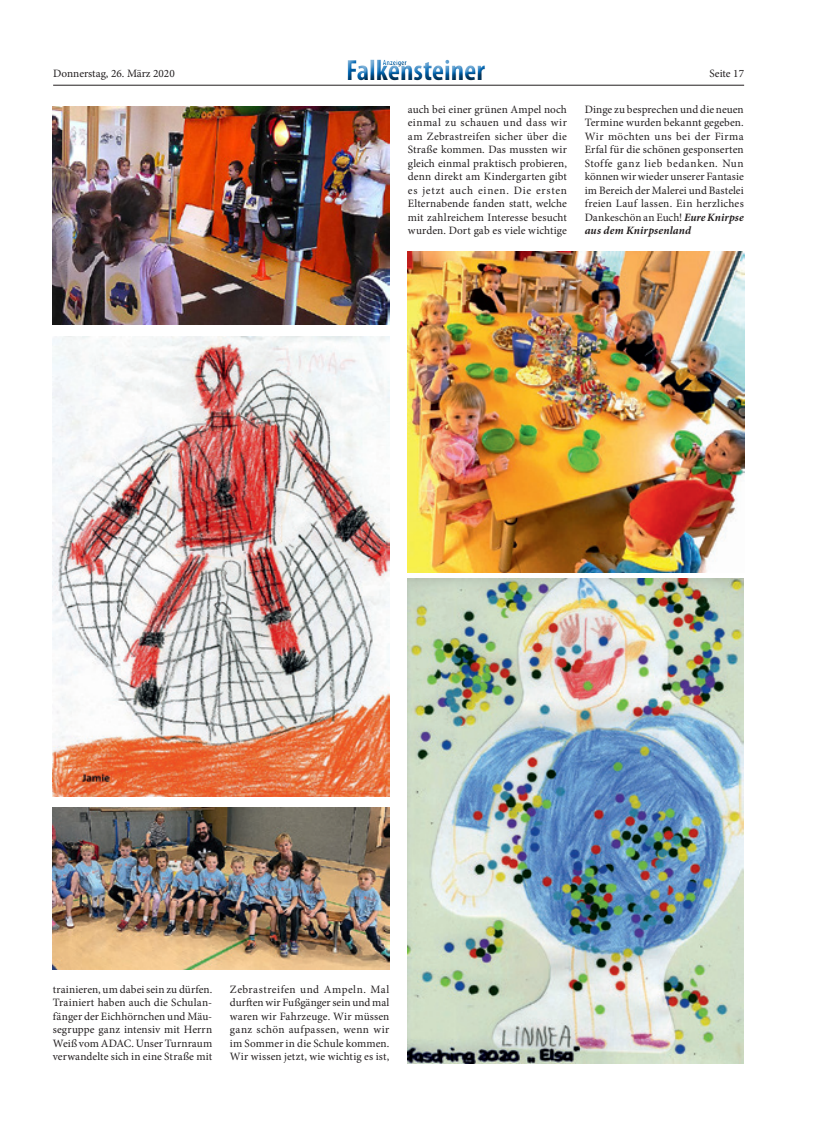
<style>
.page{position:relative;width:815px;height:1134px;background:#fff}
.page>*{position:absolute;margin:0;border:0;box-sizing:border-box;transform-origin:0 0}
.t1{font:700 condensed 29.38px "Myriad Pro";color:#0166b3}
.t2{font:11.25px/13.5px "Minion Pro";letter-spacing:.005em;color:#231f20;text-align:justify}
.t3{font:700 condensed 7.75px "Myriad Pro";color:#0166b3}
.s1{font-weight:700;font-style:italic}
</style>
<div class="page">
<hr style="left:53px;top:85px;width:691px;height:1px;background:#231f20">
<div style="left:336px;top:50px;width:162px;height:39px;background:#fff"></div>
<div style="left:340px;top:54px;width:154px;height:35px;background:#231f20;opacity:.75"></div>
<img style="left:408px;top:578px;width:336px;height:485px">
<img style="left:53px;top:336px;width:336px;height:460px">
<img style="left:408px;top:251px;width:336px;height:321px">
<img style="left:53px;top:807px;width:336px;height:163px">
<img style="left:53px;top:107px;width:336px;height:217px">
<p class="t3" style="left:383px;top:57px;width:25px">Anzeiger</p>
<h1 class="t1" style="left:346px;top:52px;width:141px">Falkensteiner</h1>
<p class="t2" style="left:53px;top:67px;width:123px">Donnerstag, 26. März 2020</p>
<p class="t2" style="left:709px;top:67px;width:36px">Seite 17</p>
<p class="t2" style="left:408px;top:102px;width:161px">auch bei einer grünen Ampel noch einmal zu schauen und dass wir am Zebrastreifen sicher über die Straße kommen. Das mussten wir gleich einmal praktisch probieren, denn direkt am Kindergarten gibt es jetzt auch einen. Die ersten Elternabende fanden statt, welche mit zahlreichem Interesse besucht wurden. Dort gab es viele wichtige</p>
<p class="t2" style="left:585px;top:102px;width:161px">Dinge zu besprechen und die neuen Termine wurden bekannt gegeben.<br>Wir möchten uns bei der Firma Erfal für die schönen gesponserten Stoffe ganz lieb bedanken. Nun können wir wieder unserer Fantasie im Bereich der Malerei und Bastelei freien Lauf lassen. Ein herzliches Dankeschön an Euch! <span class="s1">Eure Knirpse aus dem Knirpsenland</span></p>
<p class="t2" style="left:53px;top:982px;width:161px">trainieren, um dabei sein zu dürfen.<br>Trainiert haben auch die Schulan&shy;fänger der Eichhörnchen und Mäu&shy;segruppe ganz intensiv mit Herrn Weiß vom ADAC. Unser Turnraum verwandelte sich in eine Straße mit</p>
<p class="t2" style="left:230px;top:982px;width:161px">Zebrastreifen und Ampeln. Mal durften wir Fußgänger sein und mal waren wir Fahrzeuge. Wir müssen ganz schön aufpassen, wenn wir im Sommer in die Schule kommen.<br>Wir wissen jetzt, wie wichtig es ist,</p>
</div>
